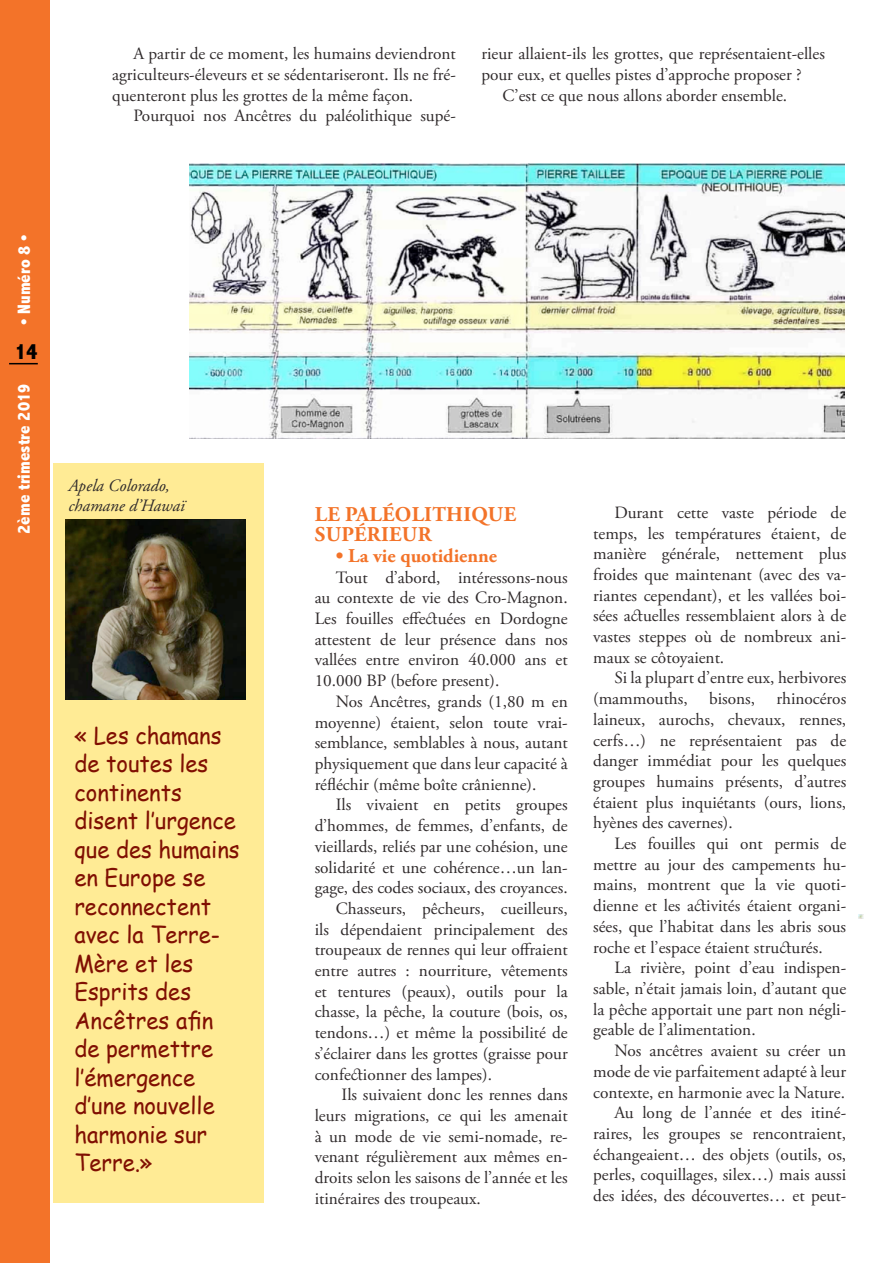
<style>
.page{position:relative;width:893px;height:1263px;background:#fff}
.page>*{position:absolute;margin:0;border:0;box-sizing:border-box;transform-origin:0 0}
.t1{font:23.25px/28.5px "Comic Sans MS";color:#800f02;scale:.95 1}
.t2{font:800 condensed 22.5px "Abadi";color:#000}
.t3{font:700 21px/20.7px "Adobe Garamond Pro";letter-spacing:.015em;color:#f37329}
.t4{font:700 19.5px "Adobe Garamond Pro";color:#f37329}
.t5{font:800 condensed 18px "Abadi";color:#fff}
.t6{font:17.25px/20.7px "Adobe Garamond Pro";color:#2f2a2b;text-align:justify}
.t7{font:italic 17.25px/20.7px "Adobe Garamond Pro";color:#2f2a2b}
</style>
<div class="page">
<div style="left:0;top:0;width:50px;height:1263px;background:#f37329"></div>
<svg style="left:9px;top:363px;width:29px;height:1px"></svg>
<div style="left:53px;top:463px;width:211px;height:740px;background:#ffeb95"></div>
<svg style="left:859px;top:915px;width:5px;height:3px"></svg>
<img style="left:189px;top:163px;width:656px;height:276px">
<img style="left:65px;top:520px;width:180px;height:180px">
<p class="t6" style="left:112px;top:44px;width:345px;text-indent:21px">A partir de ce moment, les humains deviendront agriculteurs-éleveurs et se sédentariseront. Ils ne fré&shy;quenteront plus les grottes de la même façon.</p>
<p class="t6" style="left:133px;top:106px;width:324px">Pourquoi nos Ancêtres du paléolithique supé-</p>
<p class="t6" style="left:481px;top:44px;width:345px">rieur allaient-ils les grottes, que représentaient-elles</p>
<p class="t6" style="left:481px;top:65px;width:322px">pour eux, et quelles pistes d’approche proposer ?</p>
<p class="t6" style="left:503px;top:85px;width:286px">C’est ce que nous allons aborder ensemble.</p>
<p class="t5" style="left:14px;top:325px;width:92px;rotate:-90deg">• Numéro 8 •</p>
<h2 class="t2" style="left:15px;top:339px;width:24px">14</h2>
<p class="t5" style="left:13px;top:534px;width:151px;rotate:-90deg">2ème trimestre 2019</p>
<p class="t7" style="left:68px;top:475px;width:118px">Apela Colorado, chamane d’Hawaï</p>
<h1 class="t1" style="left:74px;top:720px;width:176px">« Les chamans de toutes les continents disent l’urgence que des humains en Europe se reconnectent avec la Terre-<br>Mère et les<br>Esprits des<br>Ancêtres afin de permettre l’émergence d’une nouvelle harmonie sur<br>Terre.»</h1>
<p class="t3" style="left:315px;top:504px;width:203px">LE PALÉOLITHIQUE<br>SUPÉRIEUR</p>
<p class="t4" style="left:336px;top:544px;width:163px">• LA VIE QUOTIDIENNE</p>
<p class="t6" style="left:315px;top:567px;width:255px;text-indent:21px">Tout d’abord, intéressons-nous au contexte de vie des Cro-Magnon.<br>Les fouilles effectuées en Dordogne attestent de leur présence dans nos vallées entre environ 40.000 ans et 10.000 BP (before present).</p>
<p class="t6" style="left:315px;top:692px;width:255px;text-indent:21px">Nos Ancêtres, grands (1,80 m en moyenne) étaient, selon toute vrai&shy;semblance, semblables à nous, autant physiquement que dans leur capacité à réfléchir (même boîte crânienne).</p>
<p class="t6" style="left:336px;top:795px;width:233px">Ils vivaient en petits groupes</p>
<p class="t6" style="left:315px;top:816px;width:255px">d’hommes, de femmes, d’enfants, de</p>
<p class="t6" style="left:315px;top:836px;width:255px">vieillards, reliés par une cohésion, une</p>
<p class="t6" style="left:315px;top:857px;width:255px">solidarité et une cohérence…un lan-</p>
<p class="t6" style="left:315px;top:878px;width:255px">gage, des codes sociaux, des croyances.</p>
<p class="t6" style="left:336px;top:899px;width:233px">Chasseurs, pêcheurs, cueilleurs,</p>
<p class="t6" style="left:315px;top:919px;width:255px">ils dépendaient principalement des</p>
<p class="t6" style="left:315px;top:940px;width:255px">troupeaux de rennes qui leur offraient</p>
<p class="t6" style="left:315px;top:961px;width:254px">entre autres : nourriture, vêtements</p>
<p class="t6" style="left:315px;top:981px;width:255px">et tentures (peaux), outils pour la</p>
<p class="t6" style="left:315px;top:1002px;width:255px">chasse, la pêche, la couture (bois, os,</p>
<p class="t6" style="left:315px;top:1023px;width:254px">tendons…) et même la possibilité de</p>
<p class="t6" style="left:315px;top:1043px;width:255px">s’éclairer dans les grottes (graisse pour</p>
<p class="t6" style="left:315px;top:1064px;width:179px">confectionner des lampes).</p>
<p class="t6" style="left:342px;top:1085px;width:228px">Ils suivaient donc les rennes dans</p>
<p class="t6" style="left:315px;top:1106px;width:255px">leurs migrations, ce qui les amenait</p>
<p class="t6" style="left:315px;top:1126px;width:255px">à un mode de vie semi-nomade, re-</p>
<p class="t6" style="left:315px;top:1147px;width:254px">venant régulièrement aux mêmes en-</p>
<p class="t6" style="left:315px;top:1168px;width:254px">droits selon les saisons de l’année et les</p>
<p class="t6" style="left:315px;top:1188px;width:168px">itinéraires des troupeaux.</p>
<p class="t6" style="left:593px;top:503px;width:255px;text-indent:21px">Durant cette vaste période de temps, les températures étaient, de manière générale, nettement plus froides que maintenant (avec des va&shy;riantes cependant), et les vallées boi&shy;sées actuelles ressemblaient alors à de vastes steppes où de nombreux ani&shy;maux se côtoyaient.</p>
<p class="t6" style="left:593px;top:668px;width:255px;text-indent:21px">Si la plupart d’entre eux, herbivores (mammouths, bisons, rhinocéros laineux, aurochs, chevaux, rennes, cerfs…) ne représentaient pas de danger immédiat pour les quelques groupes humains présents, d’autres étaient plus inquiétants (ours, lions, hyènes des cavernes).</p>
<p class="t6" style="left:593px;top:834px;width:255px;text-indent:21px">Les fouilles qui ont permis de mettre au jour des campements hu&shy;mains, montrent que la vie quoti&shy;dienne et les activités étaient organi&shy;sées, que l’habitat dans les abris sous roche et l’espace étaient structurés.</p>
<p class="t6" style="left:593px;top:958px;width:255px;text-indent:21px">La rivière, point d’eau indispen&shy;sable, n’était jamais loin, d’autant que la pêche apportait une part non négli&shy;geable de l’alimentation.</p>
<p class="t6" style="left:593px;top:1041px;width:255px;text-align:right">Nos ancêtres avaient su créer un mode de vie parfaitement adapté à leur contexte, en harmonie avec la Nature.<br>Au long de l’année et des itiné&shy;raires, les groupes se rencontraient, échangeaient… des objets (outils, os, perles, coquillages, silex…) mais aussi des idées, des découvertes… et peut-</p>
</div>
